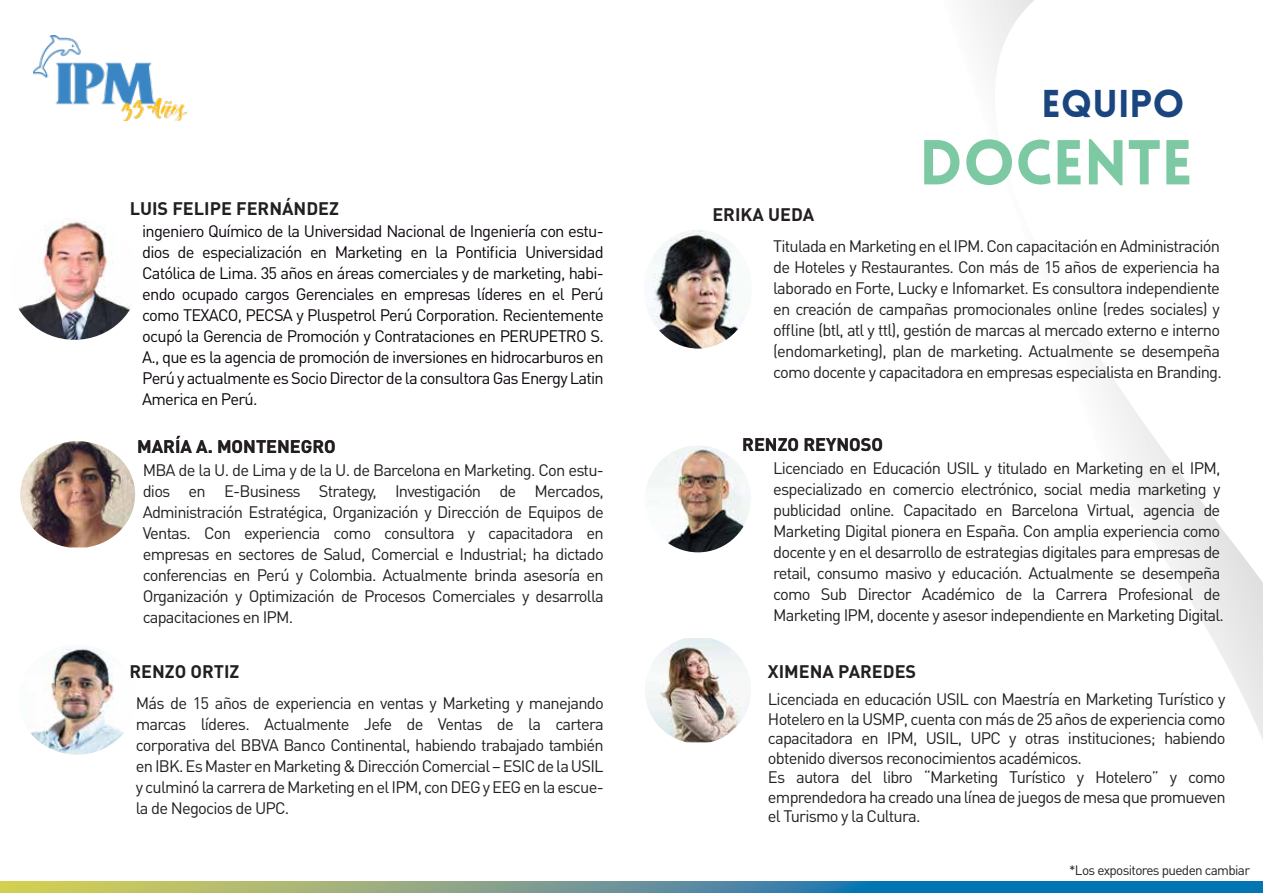
<style>
.page{position:relative;width:1263px;height:893px;background:#fff}
.page>*{position:absolute;margin:0;border:0;box-sizing:border-box;transform-origin:0 0}
.t1{font:900 61.95px "Lovelo";color:#7dc9a3}
.t2{font:900 37.95px "Lovelo";color:#1b457f}
.t3{font:700 18px "DIN Pro";color:#231f20}
.t4{font:16.5px/21px "DIN Pro";letter-spacing:-.045em;color:#231f20;text-align:justify}
.t5{font:16.5px/21px "DIN Pro";letter-spacing:-.045em;color:#0c050d;text-align:justify}
.t6{font:13.5px "DIN Pro";letter-spacing:-.045em;color:#231f20}
</style>
<div class="page">
<img style="left:18px;top:221px;width:114px;height:119px">
<svg style="left:971px;top:0;width:292px;height:740px"></svg>
<img style="left:34px;top:36px;width:152px;height:84px">
<svg style="left:0;top:881px;width:1263px;height:12px;background:#5f9792"></svg>
<img style="left:20px;top:441px;width:115px;height:106px">
<img style="left:645px;top:445px;width:106px;height:107px;border-radius:53px">
<img style="left:647px;top:230px;width:98px;height:119px">
<img style="left:645px;top:638px;width:106px;height:104px">
<img style="left:30px;top:648px;width:94px;height:107px">
<h2 class="t2" style="left:1041px;top:80px;width:144px">EQUIPO</h2>
<h1 class="t1" style="left:919px;top:124px;width:275px">DOCENTE</h1>
<p class="t3" style="left:130px;top:196px;width:211px">LUIS FELIPE FERNÁNDEZ</p>
<p class="t3" style="left:712px;top:202px;width:103px">ERIKA UEDA</p>
<p class="t5" style="left:142px;top:220px;width:463px">ingeniero Químico de la Universidad Nacional de Ingeniería con estu&shy;dios de especialización en Marketing en la Pontificia Universidad Católica de Lima. 35 años en áreas comerciales y de marketing, habi&shy;endo ocupado cargos Gerenciales en empresas líderes en el Perú como TEXACO, PECSA y Pluspetrol Perú Corporation. Recientemente ocupó la Gerencia de Promoción y Contrataciones en PERUPETRO S.<br>A., que es la agencia de promoción de inversiones en hidrocarburos en Perú y actualmente es Socio Director de la consultora Gas Energy Latin America en Perú.</p>
<p class="t4" style="left:773px;top:235px;width:450px">Titulada en Marketing en el IPM. Con capacitación en Administración de Hoteles y Restaurantes. Con más de 15 años de experiencia ha laborado en Forte, Lucky e Infomarket. Es consultora independiente en creación de campañas promocionales online (redes sociales) y offline (btl, atl y ttl), gestión de marcas al mercado externo e interno (endomarketing), plan de marketing. Actualmente se desempeña como docente y capacitadora en empresas especialista en Branding.</p>
<p class="t3" style="left:137px;top:434px;width:200px">MARÍA A. MONTENEGRO</p>
<p class="t3" style="left:742px;top:433px;width:142px">RENZO REYNOSO</p>
<p class="t4" style="left:143px;top:459px;width:463px">MBA de la U. de Lima y de la U. de Barcelona en Marketing. Con estu&shy;dios en E-Business Strategy, Investigación de Mercados, Administración Estratégica, Organización y Dirección de Equipos de Ventas. Con experiencia como consultora y capacitadora en empresas en sectores de Salud, Comercial e Industrial; ha dictado conferencias en Perú y Colombia. Actualmente brinda asesoría en Organización y Optimización de Procesos Comerciales y desarrolla capacitaciones en IPM.</p>
<p class="t4" style="left:773px;top:457px;width:452px;text-align:left">Licenciado en Educación USIL y titulado en Marketing en el IPM, especializado en comercio electrónico, social media marketing y publicidad online. Capacitado en Barcelona Virtual, agencia de Marketing Digital pionera en España. Con amplia experiencia como docente y en el desarrollo de estrategias digitales para empresas de retail, consumo masivo y educación. Actualmente se desempeña como Sub Director Académico de la Carrera Profesional de Marketing IPM, docente y asesor independiente en Marketing Digital.</p>
<p class="t3" style="left:129px;top:660px;width:112px">RENZO ORTIZ</p>
<p class="t3" style="left:768px;top:660px;width:150px">XIMENA PAREDES</p>
<p class="t4" style="left:136px;top:692px;width:469px">Más de 15 años de experiencia en ventas y Marketing y manejando marcas líderes. Actualmente Jefe de Ventas de la cartera corporativa del BBVA Banco Continental, habiendo trabajado también en IBK. Es Master en Marketing &amp; Dirección Comercial – ESIC de la USIL y culminó la carrera de Marketing en el IPM, con DEG y EEG en la escue&shy;la de Negocios de UPC.</p>
<p class="t4" style="left:768px;top:689px;width:459px;line-height:19.5px;text-align:left">Licenciada en educación USIL con Maestría en Marketing Turístico y Hotelero en la USMP, cuenta con más de 25 años de experiencia como capacitadora en IPM, USIL, UPC y otras instituciones; habiendo obtenido diversos reconocimientos académicos.<br>Es autora del libro “Marketing Turístico y Hotelero” y como emprendedora ha creado una línea de juegos de mesa que promueven el Turismo y la Cultura.</p>
<p class="t6" style="left:1069px;top:861px;width:182px">*Los expositores pueden cambiar</p>
</div>
